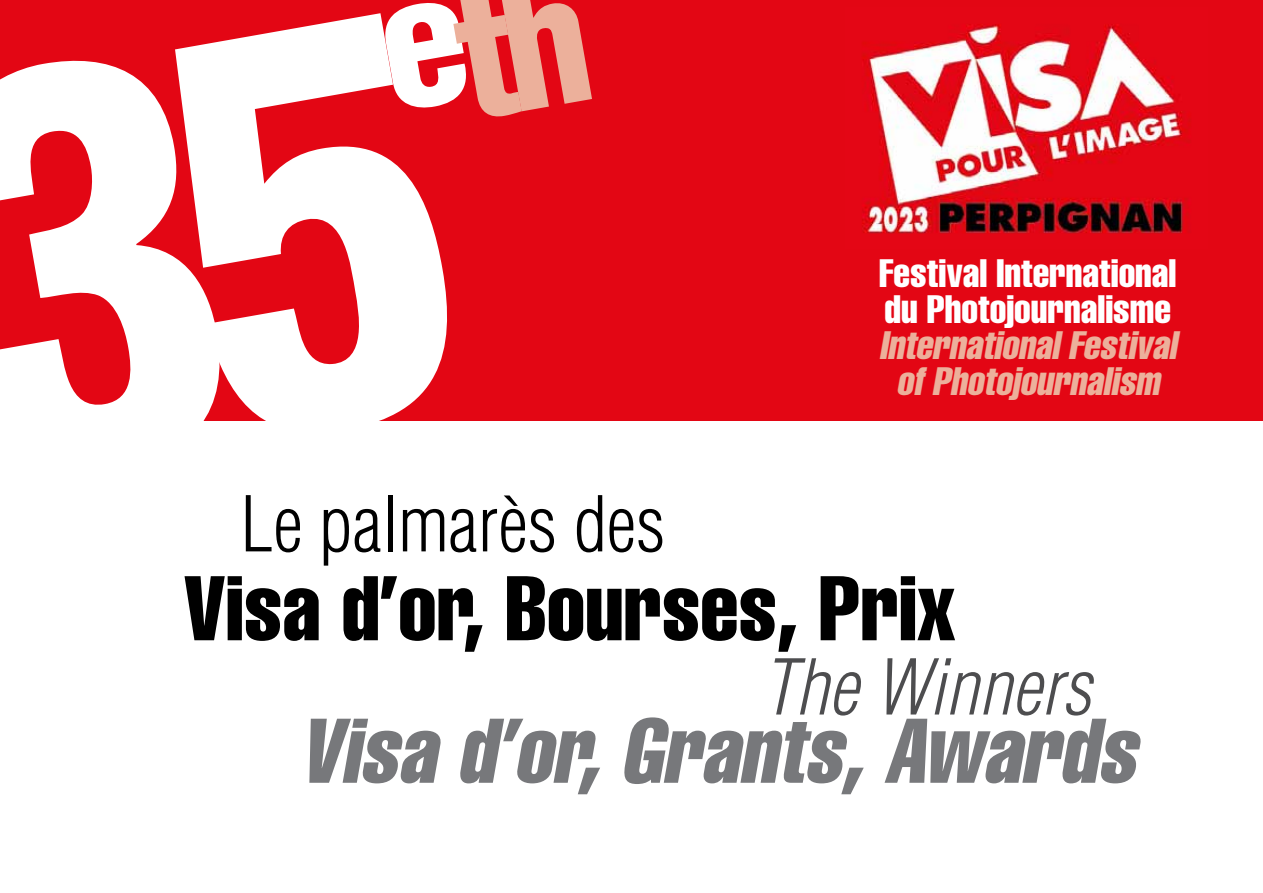
<style>
.page{position:relative;width:1263px;height:893px;background:#fff}
.page>*{position:absolute;margin:0;border:0;box-sizing:border-box;transform-origin:0 0}
.t1{font:italic 90px "Helvetica LT Std Comp";color:#77787b}
.t2{font:90px "Helvetica LT Std Comp";color:#000}
.t3{font:300 condensed 75px "Helvetica LT Std";color:#000}
.t4{font:italic 300 condensed 75px "Helvetica LT Std";color:#4d4d4f}
.t5{font:39px/36px "Helvetica LT Std Comp";color:#fff}
.t6{font:italic 39px "Helvetica LT Std Comp";color:#ecb09b}
</style>
<div class="page">
<div style="left:0;top:0;width:1263px;height:421px;background:#e30614"></div>
<img style="left:862px;top:24px;width:328px;height:210px">
<h2 class="t3" style="left:240px;top:477px;width:426px">Le palmarès des</h2>
<p class="t5" style="left:879px;top:254px;width:299px">Festival International du Photojournalisme</p>
<p class="t6" style="left:879px;top:320px;width:307px">InternationalFestival</p>
<p class="t6" style="left:896px;top:356px;width:273px">ofPhotojournalism</p>
<h1 class="t2" style="left:184px;top:551px;width:773px">Visa d’or, Bourses, Prix</h1>
<h2 class="t4" style="left:762px;top:641px;width:331px">The Winners</h2>
<h1 class="t1" style="left:299px;top:694px;width:858px">Visa d’or,Grants,Awards</h1>
</div>
